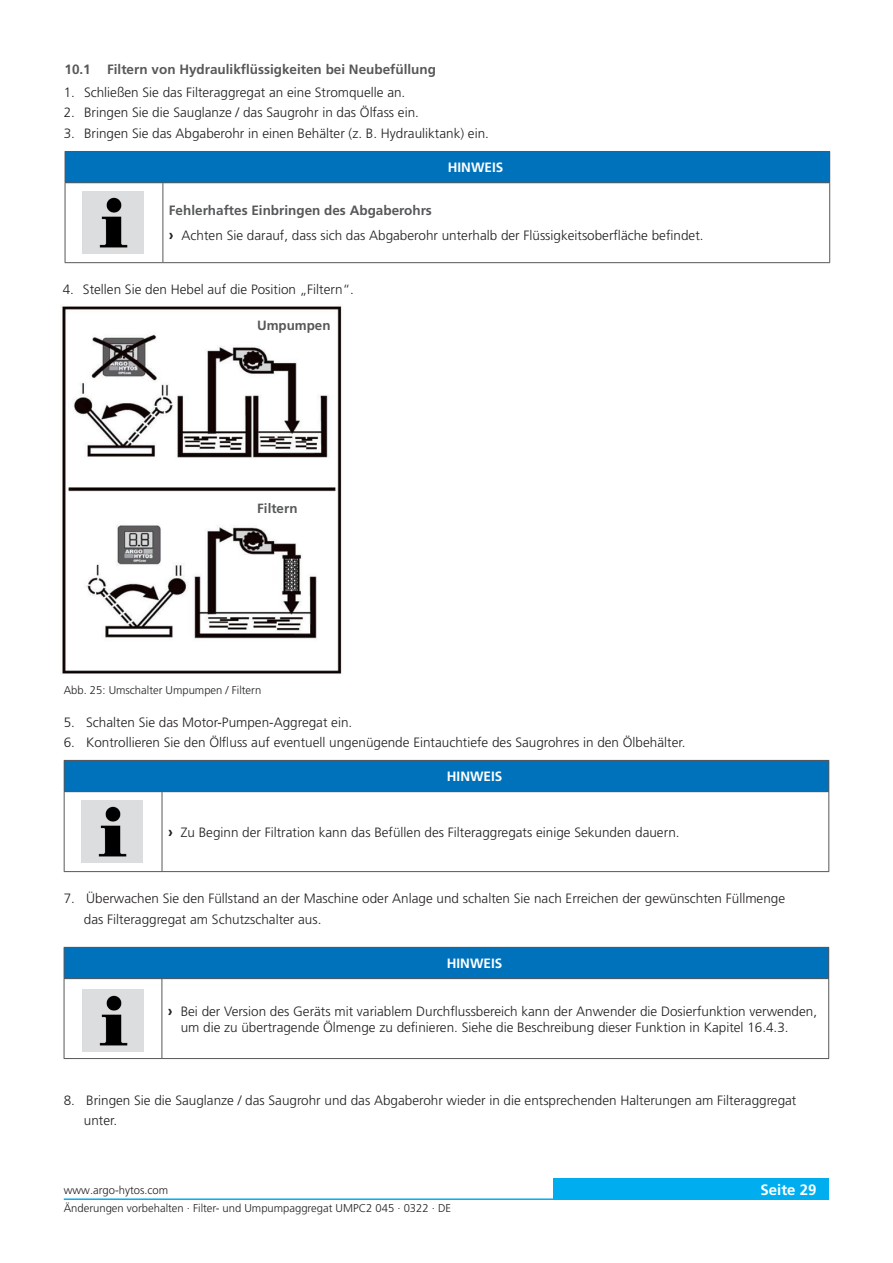
<style>
.page{position:relative;width:893px;height:1263px;background:#fff}
.page>*{position:absolute;margin:0;border:0;box-sizing:border-box;transform-origin:0 0}
.t1{font:700 15px "Frutiger LT Pro";color:#fff}
._07_Listing_Copytext{font:300 13.5px/16.2px "Frutiger LT Pro";color:#231f20}
.Überschrift_3{font:700 13.5px "Frutiger LT Pro";color:#57585a}
._05_Subline_Copytext{font:700 13.5px "Frutiger LT Pro";color:#57585a}
._05_Subline_Copytext-2{font:700 13.5px "Frutiger LT Pro";color:#fff}
._05_Subline_Copytext-3{font:700 13.35px "Frutiger LT Pro";color:#57585a}
._08_Legend{font:300 11.25px "Frutiger LT Pro";color:#231f20}
.s1{font-weight:700;font-size:15px}
</style>
<div class="page">
<div style="left:553px;top:1179px;width:276px;height:21px;background:#00aeef"></div>
<hr style="left:64px;top:1198px;width:765px;height:2px;background:#00aeef">
<div style="left:64px;top:760px;width:765px;height:32px;background:#0072bc"></div>
<hr style="left:64px;top:871px;width:98px;height:1px;background:#57585a">
<hr style="left:162px;top:871px;width:667px;height:1px;background:#57585a">
<hr style="left:64px;top:760px;width:98px;height:1px;background:#57585a">
<hr style="left:64px;top:761px;width:1px;height:30px;background:#57585a">
<hr style="left:162px;top:760px;width:667px;height:1px;background:#57585a">
<hr style="left:64px;top:791px;width:98px;height:1px;background:#57585a">
<hr style="left:162px;top:791px;width:667px;height:1px;background:#57585a">
<hr style="left:64px;top:792px;width:1px;height:79px;background:#57585a">
<hr style="left:162px;top:792px;width:1px;height:79px;background:#57585a">
<hr style="left:828px;top:792px;width:1px;height:79px;background:#57585a">
<hr style="left:828px;top:761px;width:1px;height:30px;background:#57585a">
<img style="left:82px;top:801px;width:61px;height:62px">
<div style="left:64px;top:947px;width:765px;height:31px;background:#0072bc"></div>
<hr style="left:64px;top:1058px;width:98px;height:1px;background:#57585a">
<hr style="left:162px;top:1058px;width:667px;height:1px;background:#57585a">
<hr style="left:64px;top:947px;width:98px;height:1px;background:#57585a">
<hr style="left:64px;top:948px;width:1px;height:30px;background:#57585a">
<hr style="left:162px;top:947px;width:667px;height:1px;background:#57585a">
<hr style="left:64px;top:978px;width:98px;height:1px;background:#57585a">
<hr style="left:162px;top:978px;width:667px;height:1px;background:#57585a">
<hr style="left:64px;top:979px;width:1px;height:79px;background:#57585a">
<hr style="left:162px;top:979px;width:1px;height:79px;background:#57585a">
<hr style="left:828px;top:979px;width:1px;height:79px;background:#57585a">
<hr style="left:828px;top:948px;width:1px;height:30px;background:#57585a">
<div style="left:65px;top:151px;width:765px;height:32px;background:#0072bc"></div>
<hr style="left:65px;top:262px;width:98px;height:1px;background:#57585a">
<hr style="left:163px;top:262px;width:667px;height:1px;background:#57585a">
<hr style="left:65px;top:151px;width:98px;height:1px;background:#57585a">
<hr style="left:65px;top:152px;width:1px;height:30px;background:#57585a">
<hr style="left:163px;top:151px;width:667px;height:1px;background:#57585a">
<hr style="left:65px;top:182px;width:98px;height:1px;background:#57585a">
<hr style="left:163px;top:182px;width:667px;height:1px;background:#57585a">
<hr style="left:65px;top:183px;width:1px;height:79px;background:#57585a">
<hr style="left:163px;top:183px;width:1px;height:79px;background:#57585a">
<hr style="left:829px;top:183px;width:1px;height:79px;background:#57585a">
<hr style="left:829px;top:152px;width:1px;height:30px;background:#57585a">
<img style="left:82px;top:192px;width:62px;height:62px">
<img style="left:61px;top:305px;width:281px;height:369px">
<img style="left:82px;top:990px;width:61px;height:62px">
<p class="Überschrift_3" style="left:65px;top:61px;width:373px">10.1 Filtern von Hydraulikflüssigkeiten bei Neubefüllung</p>
<p class="_07_Listing_Copytext" style="left:64px;top:84px;width:343px">1. Schließen Sie das Filteraggregat an eine Stromquelle an.</p>
<p class="_07_Listing_Copytext" style="left:64px;top:105px;width:357px">2. Bringen Sie die Sauglanze / das Saugrohr in das Ölfass ein.</p>
<p class="_07_Listing_Copytext" style="left:64px;top:125px;width:427px">3. Bringen Sie das Abgaberohr in einen Behälter (z. B. Hydrauliktank) ein.</p>
<p class="_05_Subline_Copytext-2" style="left:448px;top:160px;width:57px">HINWEIS</p>
<p class="_05_Subline_Copytext" style="left:169px;top:203px;width:265px">Fehlerhaftes Einbringen des Abgaberohrs</p>
<p class="_07_Listing_Copytext" style="left:169px;top:227px;width:536px"><span class="s1">›</span> Achten Sie darauf, dass sich das Abgaberohr unterhalb der Flüssigkeitsoberfläche befindet.</p>
<p class="_07_Listing_Copytext" style="left:63px;top:281px;width:293px">4. Stellen Sie den Hebel auf die Position „Filtern“.</p>
<p class="_05_Subline_Copytext-3" style="left:257px;top:318px;width:75px">Umpumpen</p>
<p class="_05_Subline_Copytext-3" style="left:257px;top:500px;width:42px">Filtern</p>
<p class="_08_Legend" style="left:64px;top:683px;width:199px">Abb. 25: Umschalter Umpumpen / Filtern</p>
<p class="_07_Listing_Copytext" style="left:64px;top:714px;width:290px">5. Schalten Sie das Motor-Pumpen-Aggregat ein.</p>
<p class="_07_Listing_Copytext" style="left:64px;top:735px;width:623px">6. Kontrollieren Sie den Ölfluss auf eventuell ungenügende Eintauchtiefe des Saugrohres in den Ölbehälter.</p>
<p class="_05_Subline_Copytext-2" style="left:447px;top:768px;width:57px">HINWEIS</p>
<p class="_07_Listing_Copytext" style="left:168px;top:824px;width:513px"><span class="s1">›</span> Zu Beginn der Filtration kann das Befüllen des Filteraggregats einige Sekunden dauern.</p>
<p class="_07_Listing_Copytext" style="left:64px;top:891px;width:723px">7. Überwachen Sie den Füllstand an der Maschine oder Anlage und schalten Sie nach Erreichen der gewünschten Füllmenge</p>
<p class="_07_Listing_Copytext" style="left:84px;top:911px;width:239px">das Filteraggregat am Schutzschalter aus.</p>
<p class="_05_Subline_Copytext-2" style="left:447px;top:955px;width:57px">HINWEIS</p>
<p class="_07_Listing_Copytext" style="left:181px;top:1003px;width:638px;text-indent:-13px"><span class="s1">›</span> Bei der Version des Geräts mit variablem Durchflussbereich kann der Anwender die Dosierfunktion verwenden, um die zu übertragende Ölmenge zu definieren. Siehe die Beschreibung dieser Funktion in Kapitel 16.4.3.</p>
<p class="_07_Listing_Copytext" style="left:64px;top:1092px;width:734px">8. Bringen Sie die Sauglanze / das Saugrohr und das Abgaberohr wieder in die entsprechenden Halterungen am Filteraggregat</p>
<p class="_07_Listing_Copytext" style="left:84px;top:1112px;width:35px">unter.</p>
<p class="_08_Legend" style="left:64px;top:1184px;width:106px">www.argo-hytos.com</p>
<p class="t1" style="left:761px;top:1181px;width:57px">Seite 29</p>
<p class="_08_Legend" style="left:64px;top:1202px;width:389px">Änderungen vorbehalten · Filter- und Umpumpaggregat UMPC2 045 · 0322 · DE</p>
</div>
